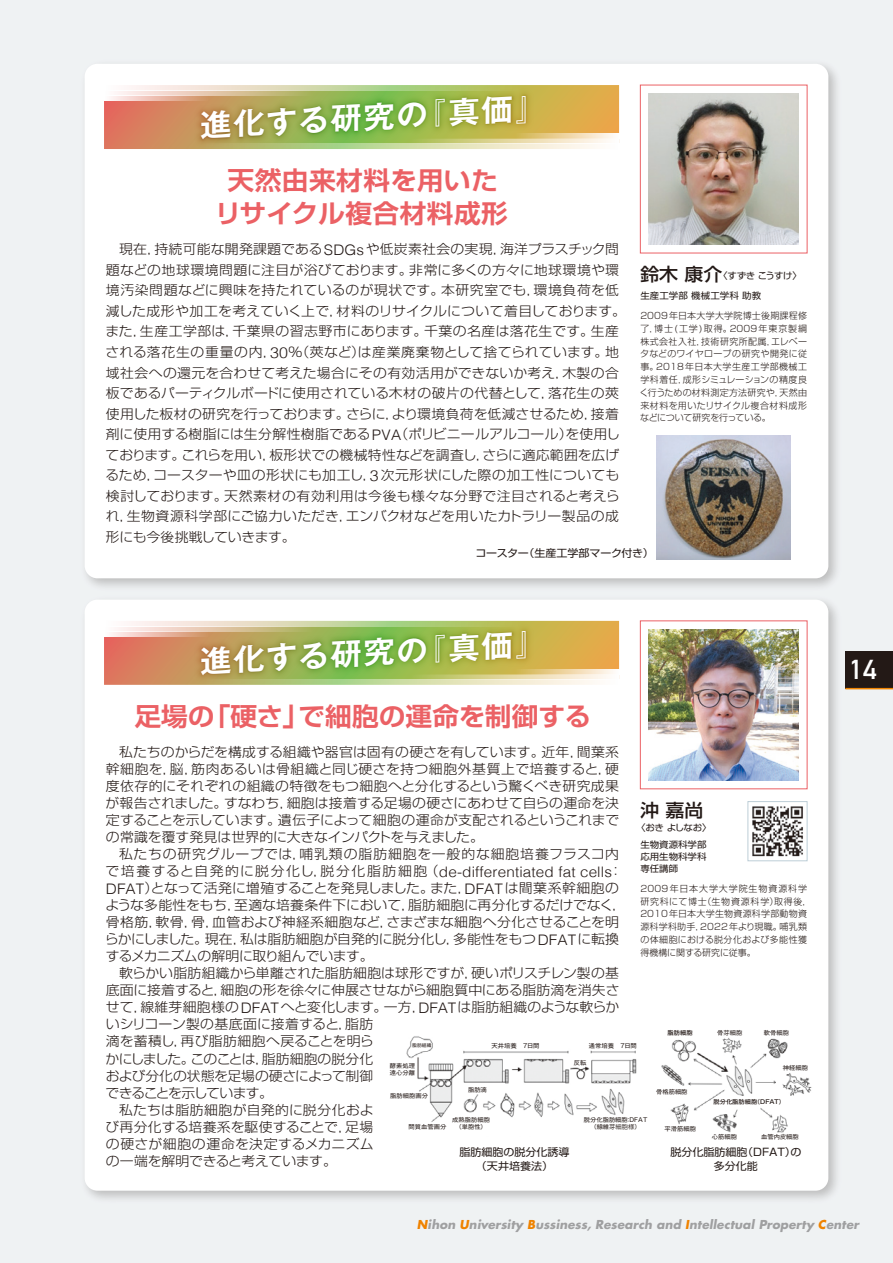
<style>
.page{position:relative;width:893px;height:1263px;background:#eff2f3}
.page>*{position:absolute;margin:0;border:0;box-sizing:border-box;transform-origin:0 0}
.t1{font:700 30px "Gothic MB101 Pro De";color:#fff;scale:1.05 1}
.t2{font:700 26.7px "DIN Alternate";color:#fff;scale:1.05 1}
.t3{font:700 25.5px/33px "Shin Go Pro De";color:#eb6165;text-align:center;scale:1.05 1}
.t4{font:500 18px "Shin Go Pro";color:#231916;scale:1.05 1}
.t5{font:300 14.55px "Helvetica";letter-spacing:.01em;color:#231916;scale:1.05 1}
.t6{font:300 13.2px/20.5px "Shin Go Pro";letter-spacing:.005em;color:#231916;scale:1.05 1}
.t7{font:300 13.2px "Shin Go Pro";letter-spacing:.06em;color:#231916;scale:1.05 1}
.t8{font:300 13.2px "Shin Go Pro";letter-spacing:-.05em;color:#231916;scale:1.05 1}
.t9{font:300 13.2px "Shin Go Pro";letter-spacing:-.025em;color:#231916;scale:1.05 1}
.t10{font:300 13.2px "Shin Go Pro";letter-spacing:.025em;color:#231916;scale:1.05 1}
.t11{font:300 13.2px "Shin Go Pro";letter-spacing:-.015em;color:#231916;scale:1.05 1}
.t12{font:300 13.2px "Shin Go Pro";letter-spacing:-.075em;color:#231916;scale:1.05 1}
.t13{font:italic 700 12px "Futura";letter-spacing:.01em;color:#a0a0a1}
.t14{font:10.5px/13.8px "Shin Go Pro";color:#231916;text-align:center;scale:1.05 1}
.t15{font:10.5px "Shin Go Pro";letter-spacing:-.03em;color:#231916;scale:1.05 1}
.t16{font:300 9px/12.8px "Shin Go Pro";letter-spacing:.025em;color:#231916}
.t17{font:9px/16.6px "Shin Go Pro";color:#231916;text-align:center;scale:1.05 1}
.t18{font:6px/6.8px "Gothic MB101 Pro";color:#231916;text-align:center;scale:1.05 1}
.t19{font:500 6px "Gothic MB101 Pro";color:#231916;scale:1.05 1}
.t20{font:4.65px "Gothic MB101 Pro";color:#231916;scale:1.05 1}
.s1{font-family:"Helvetica";font-size:14.55px}
.s2{font-family:"Helvetica";font-size:15.15px}
.s3{font-weight:500;font-size:18px}
.s4{font-family:"Shin Go Pro";font-size:13.2px}
.s5{font-family:"Koz Go Pr 6 N"}
.s6{color:#f08300}
</style>
<div class="page">
<div style="left:845px;top:651px;width:48px;height:38px;background:#231916"></div>
<hr style="left:845px;top:688px;width:48px;height:1px;background:#f08300">
<img style="left:85px;top:600px;width:752px;height:599px">
<div style="left:85px;top:600px;width:743px;height:591px;background:#fff;border-radius:13px"></div>
<div style="left:640px;top:620px;width:167px;height:169px;border:1px solid #eb6165"></div>
<img style="left:649px;top:629px;width:150px;height:151px">
<svg style="left:104px;top:621px;width:515px;height:64px;background:#d99656"></svg>
<svg style="left:104px;top:621px;width:88px;height:5px"></svg>
<svg style="left:104px;top:626px;width:88px;height:5px"></svg>
<svg style="left:104px;top:631px;width:88px;height:5px"></svg>
<svg style="left:541px;top:680px;width:78px;height:5px"></svg>
<svg style="left:541px;top:674px;width:78px;height:6px"></svg>
<svg style="left:541px;top:669px;width:78px;height:5px"></svg>
<img style="left:192px;top:621px;width:349px;height:64px">
<img style="left:197px;top:626px;width:339px;height:56px">
<img style="left:85px;top:65px;width:752px;height:522px">
<div style="left:85px;top:64px;width:743px;height:514px;background:#fff;border-radius:13px"></div>
<img style="left:649px;top:94px;width:150px;height:150px">
<svg style="left:104px;top:85px;width:515px;height:64px;background:#d99656"></svg>
<svg style="left:104px;top:85px;width:417px;height:5px"></svg>
<svg style="left:104px;top:90px;width:88px;height:5px"></svg>
<svg style="left:104px;top:95px;width:88px;height:6px"></svg>
<svg style="left:541px;top:144px;width:78px;height:5px"></svg>
<svg style="left:541px;top:139px;width:78px;height:5px"></svg>
<svg style="left:541px;top:134px;width:78px;height:5px"></svg>
<img style="left:192px;top:86px;width:349px;height:63px">
<img style="left:197px;top:91px;width:339px;height:55px">
<img style="left:406px;top:1036px;width:231px;height:86px">
<img style="left:661px;top:1038px;width:151px;height:95px">
<img style="left:657px;top:435px;width:133px;height:125px">
<img style="left:752px;top:806px;width:51px;height:51px">
<div style="left:747px;top:801px;width:60px;height:60px;border:1px solid #bdced7"></div>
<h1 class="t1" style="left:198px;top:101px;width:333px;rotate:-3deg">進化する研究の『真価』</h1>
<h3 class="t3" style="left:215px;top:161px;width:281px">天然由来材料を用いたリサイクル複合材料成形</h3>
<p class="t6" style="left:105px;top:237px;width:497px;text-indent:14px">現在，持続可能な開発課題である<span class="s1">SDGs</span>や低炭素社会の実現，海洋プラスチック問題などの地球環境問題に注目が浴びております。非常に多くの方々に地球環境や環境汚染問題などに興味を持たれているのが現状です。本研究室でも，環境負荷を低減した成形や加工を考えていく上で，材料のリサイクルについて着目しております。また，生産工学部は，千葉県の習志野市にあります。千葉の名産は落花生です。生産される落花生の重量の内，<span class="s2">30</span>％（莢など）は産業廃棄物として捨てられています。地域社会への還元を合わせて考えた場合にその有効活用ができないか考え，木製の合板であるパーティクルボードに使用されている木材の破片の代替として，落花生の莢使用した板材の研究を行っております。さらに，より環境負荷を低減させるため，接着剤に使用する樹脂には生分解性樹脂である<span class="s1">PVA</span>（ポリビニールアルコール）を使用しております。これらを用い，板形状での機械特性などを調査し，さらに適応範囲を広げるため，コースターや皿の形状にも加工し，<span class="s2">3</span>次元形状にした際の加工性についても検討しております。天然素材の有効利用は今後も様々な分野で注目されると考えられ，生物資源科学部にご協力いただき，エンバク材などを用いたカトラリー製品の成形にも今後挑戦していきます。</p>
<p class="t17" style="left:640px;top:266px;width:155px"><span class="s3">鈴木 康介</span>〈すずき こうすけ〉</p>
<p class="t17" style="left:640px;top:286px;width:117px">生産工学部 機械工学科 助教</p>
<p class="t16" style="left:640px;top:308px;width:169px;text-align:justify">2009年日本大学大学院博士後期課程修了，博士(工学)取得。2009年東京製綱株式会社入社，技術研究所配属，エレベータなどのワイヤロープの研究や開発に従事。2018年日本大学生産工学部機械工学科着任，成形シミュレーションの精度良く行うための材料測定方法研究や，天然由来材料を用いたリサイクル複合材料成形などについて研究を行っている。</p>
<p class="t15" style="left:475px;top:545px;width:171px">コースター（生産工学部マーク付き）</p>
<h1 class="t1" style="left:198px;top:637px;width:333px;rotate:-3deg">進化する研究の『真価』</h1>
<h3 class="t3" style="left:134px;top:696px;width:436px">足場の「硬さ」で細胞の運命を制御する</h3>
<p class="t6" style="left:106px;top:742px;width:491px;line-height:17.1px;text-align:justify;text-indent:13px">私たちのからだを構成する組織や器官は固有の硬さを有しています。近年，間葉系幹細胞を，脳，筋肉あるいは骨組織と同じ硬さを持つ細胞外基質上で培養すると，硬度依存的にそれぞれの組織の特徴をもつ細胞へと分化するという驚くべき研究成果が報告されました。すなわち，細胞は接着する足場の硬さにあわせて自らの運命を決定することを示しています。遺伝子によって細胞の運命が支配されるというこれまでの常識を覆す発見は世界的に大きなインパクトを与えました。</p>
<p class="t7" style="left:119px;top:843px;width:478px">私たちの研究グループでは，哺乳類の脂肪細胞を一般的な細胞培養フラスコ内</p>
<p class="t5" style="left:106px;top:859px;width:494px"><span class="s4">で培養すると自発的に脱分化し，脱分化脂肪細胞（</span>de-differentiated fat cells<span class="s4">：</span></p>
<p class="t6" style="left:105px;top:878px;width:498px;line-height:17.1px"><span class="s1">DFAT</span>）となって活発に増殖することを発見しました。また，<span class="s1">DFAT</span>は間葉系幹細胞のような多能性をもち，至適な培養条件下において，脂肪細胞に再分化するだけでなく，骨格筋，軟骨，骨，血管および神経系細胞など，さまざまな細胞へ分化させることを明らかにしました。現在，私は脂肪細胞が自発的に脱分化し，多能性をもつ<span class="s1">DFAT</span>に転換するメカニズムの解明に取り組んでいます。</p>
<p class="t6" style="left:119px;top:961px;width:478px">軟らかい脂肪組織から単離された脂肪細胞は球形ですが，硬いポリスチレン製の基</p>
<p class="t6" style="left:106px;top:978px;width:491px">底面に接着すると，細胞の形を徐々に伸展させながら細胞質中にある脂肪滴を消失さ</p>
<p class="t6" style="left:106px;top:995px;width:490px">せて，線維芽細胞様の<span class="s1">DFAT</span>へと変化します。一方，<span class="s1">DFAT</span>は脂肪組織のような軟らか</p>
<p class="t6" style="left:106px;top:1012px;width:256px">いシリコーン製の基底面に接着すると，脂肪</p>
<p class="t6" style="left:106px;top:1029px;width:257px">滴を蓄積し，再び脂肪細胞へ戻ることを明ら</p>
<p class="t8" style="left:106px;top:1048px;width:256px">かにしました。このことは，脂肪細胞の脱分化</p>
<p class="t9" style="left:106px;top:1065px;width:256px">および分化の状態を足場の硬さによって制御</p>
<p class="t12" style="left:106px;top:1082px;width:161px">できることを示しています。</p>
<p class="t6" style="left:119px;top:1098px;width:244px">私たちは脂肪細胞が自発的に脱分化およ</p>
<p class="t6" style="left:106px;top:1115px;width:256px">び再分化する培養系を駆使することで，足場</p>
<p class="t10" style="left:106px;top:1133px;width:256px">の硬さが細胞の運命を決定するメカニズム</p>
<p class="t11" style="left:106px;top:1150px;width:221px">の一端を解明できると考えています。</p>
<h3 class="t4" style="left:640px;top:795px;width:61px">沖 嘉尚</h3>
<p class="t17" style="left:636px;top:818px;width:73px">〈おき よしなお〉生物資源科学部</p>
<p class="t17" style="left:640px;top:849px;width:65px;line-height:12px;text-align:left">応用生物科学科専任講師</p>
<p class="t16" style="left:640px;top:881px;width:173px">2009年日本大学大学院生物資源科学研究科にて博士（生物資源科学）取得後，<br>2010年日本大学生物資源科学部動物資源科学科助手，2022年より現職。哺乳類の体細胞における脱分化および多能性獲得機構に関する研究に従事。</p>
<p class="t19" style="left:667px;top:1027px;width:25px">脂肪細胞</p>
<p class="t18" style="left:717px;top:1028px;width:25px">骨<span class="s5">芽</span>細胞</p>
<p class="t18" style="left:764px;top:1028px;width:25px">軟骨細胞</p>
<p class="t18" style="left:492px;top:1041px;width:47px">天井培養　7日間</p>
<p class="t18" style="left:589px;top:1041px;width:47px">通常培養　7日間</p>
<p class="t20" style="left:412px;top:1042px;width:20px">脂肪組織</p>
<p class="t18" style="left:574px;top:1058px;width:13px">反転</p>
<p class="t18" style="left:390px;top:1062px;width:25px;text-align:left">酵素処理遠心分離</p>
<p class="t18" style="left:783px;top:1063px;width:25px">神経細胞</p>
<p class="t18" style="left:468px;top:1086px;width:20px">脂肪滴</p>
<p class="t18" style="left:656px;top:1087px;width:31px">骨格筋細胞</p>
<p class="t18" style="left:390px;top:1092px;width:38px">脂肪細胞画分</p>
<p class="t19" style="left:713px;top:1097px;width:70px">脱分化脂肪細胞（DFAT）</p>
<p class="t18" style="left:452px;top:1116px;width:38px">成熟脂肪細胞（単胞性）</p>
<p class="t18" style="left:584px;top:1116px;width:62px">脱分化脂肪細胞：DFAT（線維<span class="s5">芽細胞様</span>）</p>
<p class="t18" style="left:409px;top:1122px;width:38px">間質血管画分</p>
<p class="t18" style="left:665px;top:1125px;width:31px">平滑筋細胞</p>
<p class="t18" style="left:712px;top:1133px;width:25px">心筋細胞</p>
<p class="t18" style="left:761px;top:1133px;width:38px">血管内皮細胞</p>
<p class="t14" style="left:459px;top:1144px;width:106px">脂肪細胞の脱分化誘導（天井培養法）</p>
<p class="t14" style="left:670px;top:1144px;width:126px">脱分化脂肪細胞（DFAT）の多分化能</p>
<h2 class="t2" style="left:850px;top:649px;width:27px">14</h2>
<p class="t13" style="left:417px;top:1216px;width:444px"><span class="s6">N</span>ihon <span class="s6">U</span>niversity <span class="s6">B</span>ussiness, Research and <span class="s6">I</span>ntellectual Property <span class="s6">C</span>enter</p>
</div>
